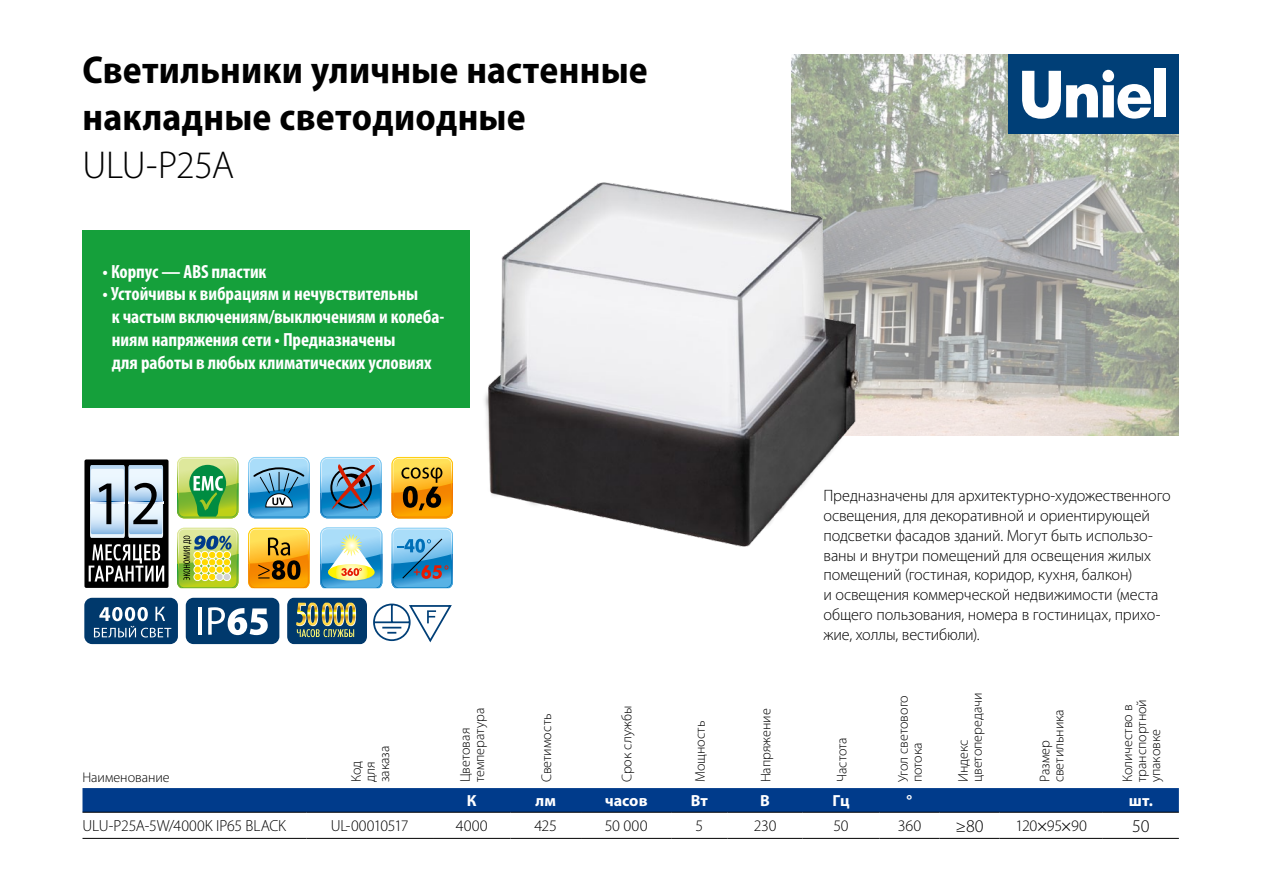
<style>
.page{position:relative;width:1263px;height:893px;background:#fff}
.page>*{position:absolute;margin:0;border:0;box-sizing:border-box;transform-origin:0 0}
.t1{font:700 semi-condensed 39px/46.8px "Myriad Pro";letter-spacing:.005em;color:#000}
.t2{font:300 39px "Myriad Pro";letter-spacing:-.025em;color:#000}
.t3{font:700 condensed 19.05px/23px "Myriad Pro";letter-spacing:-.005em;color:#fff}
.t4{font:300 18px "Myriad Pro";color:#000}
.t5{font:300 16.5px/19.8px "Myriad Pro";letter-spacing:-.005em;color:#000}
.t6{font:300 16.05px "Myriad Pro";letter-spacing:-.01em;color:#000}
.t7{font:700 16.05px "Myriad Pro";color:#fff}
.t8{font:300 16.05px "Myriad Pro";letter-spacing:-.035em;color:#000}
.t9{font:300 14.1px/14.1px "Myriad Pro";color:#000}
.s1{font-weight:400;font-stretch:condensed}
</style>
<div class="page">
<img style="left:791px;top:54px;width:388px;height:381px">
<div style="left:1009px;top:54px;width:170px;height:79px;background:#003f77"></div>
<svg style="left:1022px;top:70px;width:129px;height:49px"></svg>
<div style="left:1154px;top:68px;width:11px;height:49px;background:#fff"></div>
<svg style="left:82px;top:788px;width:1097px;height:24px;background:#003a89"></svg>
<hr style="left:82px;top:812px;width:224px;height:1px;background:#000">
<hr style="left:306px;top:812px;width:127px;height:1px;background:#000">
<hr style="left:433px;top:812px;width:77px;height:1px;background:#000">
<hr style="left:510px;top:812px;width:71px;height:1px;background:#000">
<hr style="left:581px;top:812px;width:90px;height:1px;background:#000">
<hr style="left:671px;top:812px;width:57px;height:1px;background:#000">
<hr style="left:728px;top:812px;width:75px;height:1px;background:#000">
<hr style="left:803px;top:812px;width:76px;height:1px;background:#000">
<hr style="left:879px;top:812px;width:60px;height:1px;background:#000">
<hr style="left:939px;top:812px;width:60px;height:1px;background:#000">
<hr style="left:999px;top:812px;width:104px;height:1px;background:#000">
<hr style="left:1103px;top:812px;width:76px;height:1px;background:#000">
<hr style="left:82px;top:838px;width:224px;height:1px;background:#000">
<hr style="left:306px;top:838px;width:127px;height:1px;background:#000">
<hr style="left:433px;top:838px;width:77px;height:1px;background:#000">
<hr style="left:510px;top:838px;width:71px;height:1px;background:#000">
<hr style="left:581px;top:838px;width:90px;height:1px;background:#000">
<hr style="left:671px;top:838px;width:57px;height:1px;background:#000">
<hr style="left:728px;top:838px;width:75px;height:1px;background:#000">
<hr style="left:803px;top:838px;width:76px;height:1px;background:#000">
<hr style="left:879px;top:838px;width:60px;height:1px;background:#000">
<hr style="left:939px;top:838px;width:60px;height:1px;background:#000">
<hr style="left:999px;top:838px;width:104px;height:1px;background:#000">
<hr style="left:1103px;top:838px;width:76px;height:1px;background:#000">
<div style="left:82px;top:230px;width:388px;height:177px;background:#15a03b"></div>
<svg style="left:287px;top:598px;width:165px;height:46px"></svg>
<div style="left:84px;top:598px;width:94px;height:46px;background:#00396c;border-radius:8px"></div>
<svg style="left:94px;top:607px;width:77px;height:30px"></svg>
<div style="left:186px;top:598px;width:93px;height:46px;background:#00396c;border-radius:8px"></div>
<hr style="left:199px;top:607px;width:3px;height:28px;background:#fff">
<svg style="left:208px;top:607px;width:60px;height:28px"></svg>
<svg style="left:177px;top:528px;width:61px;height:60px;background:#b6c565"></svg>
<svg style="left:392px;top:457px;width:30px;height:61px;background:#d19824"></svg>
<svg style="left:177px;top:457px;width:61px;height:61px;background:#83bf5f"></svg>
<svg style="left:248px;top:457px;width:62px;height:61px;background:#65aad1"></svg>
<svg style="left:320px;top:457px;width:62px;height:61px;background:#6395b9"></svg>
<svg style="left:248px;top:528px;width:62px;height:60px;background:#d69b23"></svg>
<svg style="left:392px;top:528px;width:30px;height:60px;background:#58a8d7"></svg>
<div style="left:84px;top:458px;width:85px;height:131px;background:#000;border-radius:3px"></div>
<div style="left:83px;top:458px;width:87px;height:132px;border:2px solid #fff;border-radius:3px"></div>
<svg style="left:90px;top:465px;width:73px;height:73px;background:#adbecd"></svg>
<svg style="left:89px;top:544px;width:75px;height:37px"></svg>
<svg style="left:320px;top:527px;width:62px;height:61px;background:#9fcbce"></svg>
<img style="left:422px;top:129px;width:490px;height:460px">
<h1 class="t1" style="left:83px;top:46px;width:567px">Светильники уличные настенные накладные светодиодные</h1>
<h1 class="t2" style="left:83px;top:144px;width:153px">ULU-P25A</h1>
<p class="t3" style="left:103px;top:259px;width:165px">• Корпус — ABS пластик</p>
<p class="t3" style="left:112px;top:282px;width:334px;text-indent:-9px">• Устойчивы к вибрациям и нечувствительны<br>к частым включениям/выключениям и колеба&shy;ниям напряжения сети • Предназначены<br>для работы в любых климатических условиях</p>
<p class="t9" style="left:82px;top:771px;width:89px">Наименование</p>
<p class="t9" style="left:349px;top:782px;width:38px;rotate:-90deg">Код для заказа</p>
<p class="t9" style="left:458px;top:782px;width:76px;rotate:-90deg">Цветовая температура</p>
<p class="t9" style="left:539px;top:782px;width:70px;rotate:-90deg">Светимость</p>
<p class="t9" style="left:620px;top:782px;width:79px;rotate:-90deg">Срок службы</p>
<p class="t9" style="left:693px;top:782px;width:63px;rotate:-90deg">Мощность</p>
<p class="t9" style="left:759px;top:782px;width:75px;rotate:-90deg">Напряжение</p>
<p class="t5" style="left:823px;top:486px;width:349px">Предназначены для архитектурно-художественного освещения, для декоративной и ориентирующей подсветки фасадов зданий. Могут быть использо&shy;ваны и внутри помещений для освещения жилых помещений (гостиная, коридор, кухня, балкон)<br>и освещения коммерческой недвижимости (места общего пользования, номера в гостиницах, прихо&shy;жие, холлы, вестибюли).</p>
<p class="t9" style="left:835px;top:782px;width:47px;rotate:-90deg">Частота</p>
<p class="t9" style="left:896px;top:782px;width:89px;rotate:-90deg">Угол светового потока</p>
<p class="t9" style="left:956px;top:782px;width:91px;rotate:-90deg">Индекс цветопередачи</p>
<p class="t9" style="left:1038px;top:782px;width:75px;rotate:-90deg">Размер светильника</p>
<p class="t9" style="left:1120px;top:782px;width:85px;rotate:-90deg">Количество в транспортной упаковке</p>
<p class="t7" style="left:467px;top:790px;width:11px">К</p>
<p class="t7" style="left:535px;top:790px;width:22px">лм</p>
<p class="t7" style="left:605px;top:790px;width:44px">часов</p>
<p class="t7" style="left:691px;top:790px;width:19px">Вт</p>
<p class="t7" style="left:760px;top:790px;width:11px">В</p>
<p class="t7" style="left:832px;top:790px;width:18px">Гц</p>
<p class="t7" style="left:907px;top:790px;width:7px">°</p>
<p class="t7" style="left:1129px;top:790px;width:25px">шт.</p>
<p class="t6" style="left:82px;top:817px;width:205px">ULU-P25A-5W/4000K IP65 BLACK</p>
<p class="t8" style="left:331px;top:817px;width:79px">UL-00010517</p>
<p class="t6" style="left:456px;top:817px;width:33px">4000</p>
<p class="t6" style="left:534px;top:817px;width:24px">425</p>
<p class="t6" style="left:605px;top:817px;width:44px">50 000</p>
<p class="t6" style="left:695px;top:817px;width:9px">5</p>
<p class="t6" style="left:754px;top:817px;width:24px">230</p>
<p class="t6" style="left:833px;top:817px;width:17px">50</p>
<p class="t6" style="left:898px;top:817px;width:25px">360</p>
<p class="t4" style="left:955px;top:816px;width:30px">≥80</p>
<p class="t6" style="left:1015px;top:817px;width:73px">120<span class="s1">×</span>95<span class="s1">×</span>90</p>
<p class="t4" style="left:1132px;top:816px;width:19px">50</p>
</div>
